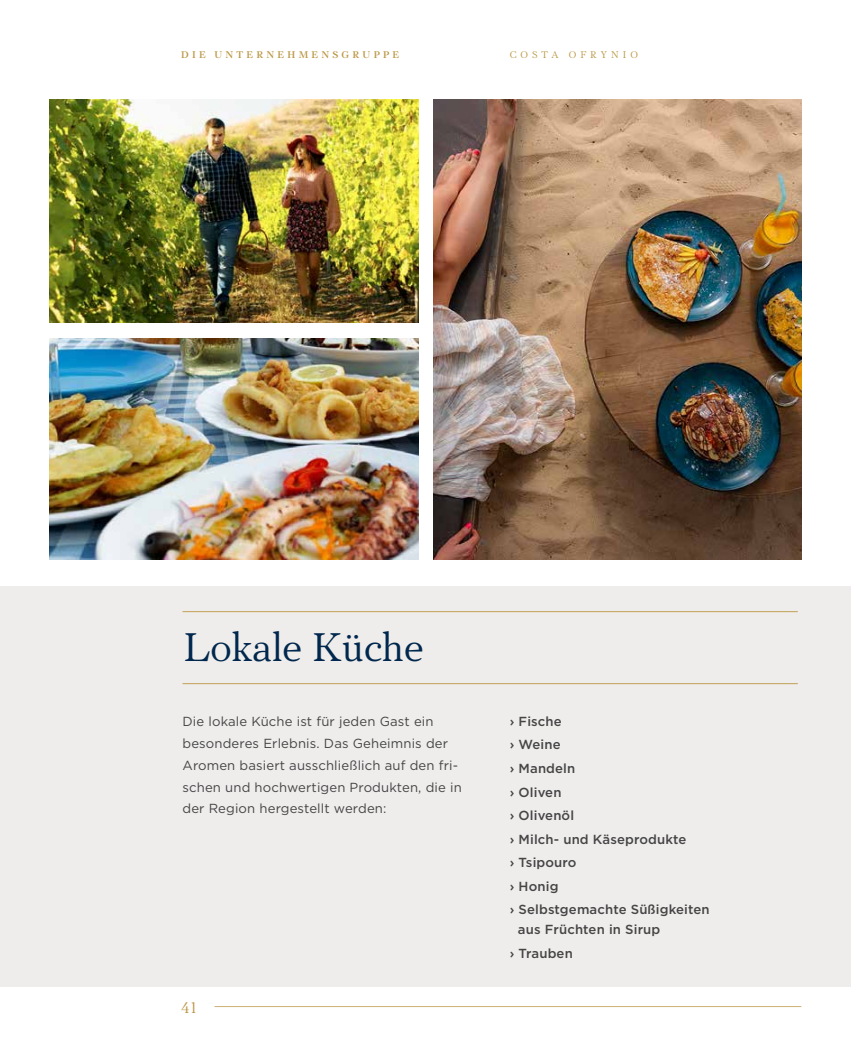
<style>
.page{position:relative;width:851px;height:1063px;background:#fff}
.page>*{position:absolute;margin:0;border:0;box-sizing:border-box;transform-origin:0 0}
.t1{font:41.25px "PF Regal Text Pro Regular A";color:#00274d}
.t2{font:16.25px "PF Regal Text Pro Regular A";color:#bb9744}
.t3{font:13.12px/21.9px "Gotham";letter-spacing:.01em;color:#454546}
.t4{font:500 13.12px/23.5px "Gotham";letter-spacing:.01em;color:#454546}
.t5{font:500 10px "PF Regal Text Pro";letter-spacing:.32em;color:#bb9744}
.t6{font:10px "PF Regal Text Pro Regular A";letter-spacing:.4em;color:#bb9744}
</style>
<div class="page">
<hr style="left:214px;top:1006px;width:587px;height:1px;background:#c6a865">
<div style="left:0;top:586px;width:850px;height:401px;background:#eeebe9"></div>
<img style="left:433px;top:99px;width:368px;height:461px">
<img style="left:50px;top:99px;width:368px;height:223px">
<img style="left:50px;top:338px;width:368px;height:222px">
<hr style="left:182px;top:683px;width:615px;height:1px;background:#bb9744">
<hr style="left:182px;top:611px;width:615px;height:1px;background:#bb9744">
<p class="t5" style="left:181px;top:48px;width:220px">DIE UNTERNEHMENSGRUPPE</p>
<p class="t6" style="left:509px;top:48px;width:130px">COSTA OFRYNIO</p>
<h1 class="t1" style="left:182px;top:623px;width:242px">Lokale Küche</h1>
<p class="t3" style="left:182px;top:710px;width:281px">Die lokale Küche ist für jeden Gast ein besonderes Erlebnis. Das Geheimnis der Aromen basiert ausschließlich auf den fri&shy;schen und hochwertigen Produkten, die in der Region hergestellt werden:</p>
<p class="t4" style="left:509px;top:709px;width:201px">› Fische<br>› Weine<br>› Mandeln<br>› Oliven<br>› Olivenöl<br>› Milch- und Käseprodukte<br>› Tsipouro<br>› Honig<br>› Selbstgemachte Süßigkeiten</p>
<p class="t4" style="left:509px;top:918px;width:152px;text-indent:8px">aus Früchten in Sirup › Trauben</p>
<p class="t2" style="left:181px;top:998px;width:18px">41</p>
</div>
